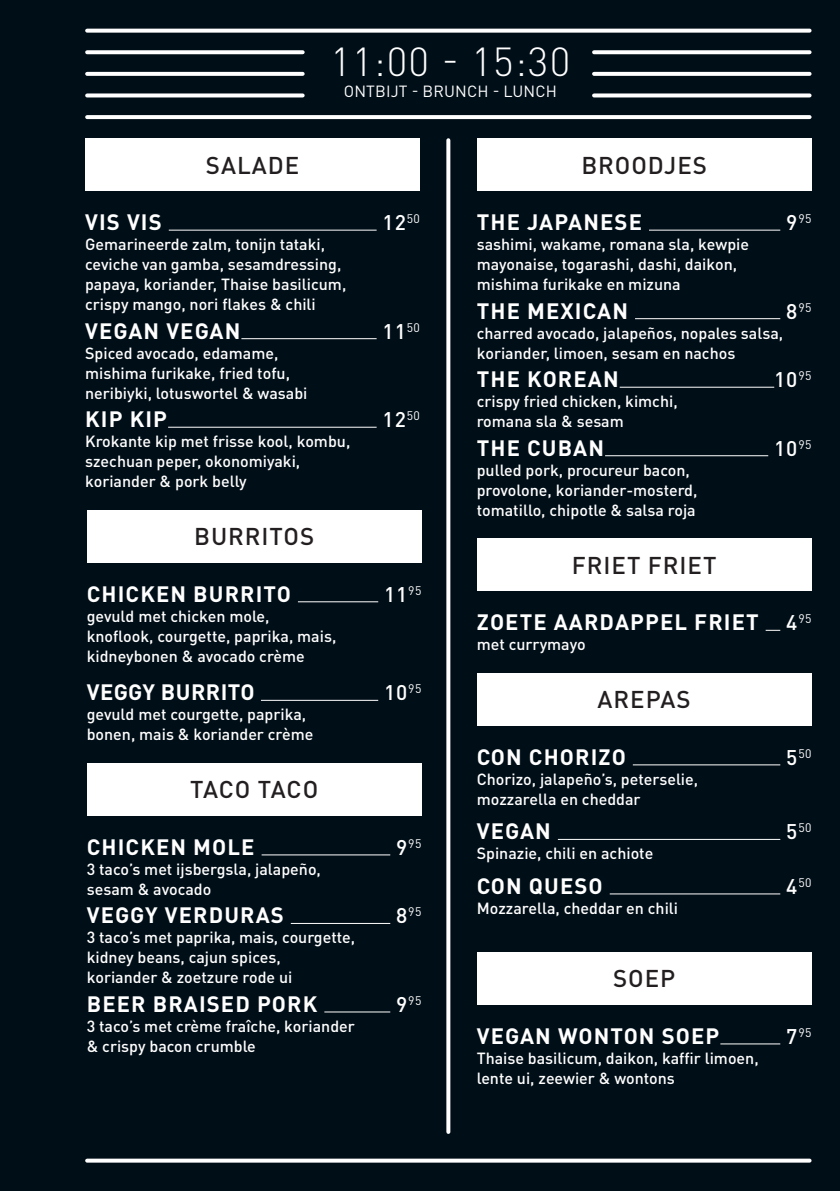
<style>
.page{position:relative;width:840px;height:1191px;background:#fff}
.page>*{position:absolute;margin:0;border:0;box-sizing:border-box;transform-origin:0 0}
.t1{font:300 40px "DIN Pro";letter-spacing:.03em;color:#fff}
.t2{font:500 24px "DIN Pro";letter-spacing:.04em;color:#231f20}
.t3{font:700 22px "DIN Pro";letter-spacing:.05em;color:#fff}
.t4{font:700 22px "DIN Pro";letter-spacing:.02em;color:#fff}
.t5{font:500 21px "DIN Pro";letter-spacing:.04em;color:#fff}
.t6{font:500 16px/20px "DIN Pro";color:#fff}
.t7{font:16px "DIN Pro";letter-spacing:.01em;color:#fff}
.t8{font:12.2px "DIN Pro";letter-spacing:.04em;color:#fff}
.s1{font-weight:500;font-size:21px}
</style>
<div class="page">
<div style="left:0;top:0;width:839px;height:1191px;background:#000e17"></div>
<svg style="left:87px;top:1158px;width:722px;height:4px;background:#d6d8d9"></svg>
<svg style="left:446px;top:140px;width:4px;height:992px;background:#e7e8e9"></svg>
<svg style="left:87px;top:29px;width:722px;height:4px;background:#e7e9e9"></svg>
<svg style="left:87px;top:115px;width:722px;height:4px;background:#f8f9f9"></svg>
<svg style="left:87px;top:50px;width:215px;height:4px"></svg>
<svg style="left:87px;top:72px;width:215px;height:4px"></svg>
<svg style="left:87px;top:93px;width:215px;height:4px"></svg>
<svg style="left:593px;top:50px;width:216px;height:4px"></svg>
<svg style="left:593px;top:72px;width:216px;height:4px"></svg>
<svg style="left:593px;top:93px;width:216px;height:4px"></svg>
<hr style="left:298px;top:601px;width:80px;height:1px;background:#fff">
<hr style="left:261px;top:700px;width:117px;height:1px;background:#fff">
<hr style="left:720px;top:1043px;width:59px;height:1px;background:#fff">
<hr style="left:261px;top:854px;width:129px;height:1px;background:#fff">
<hr style="left:290px;top:923px;width:100px;height:1px;background:#fff">
<hr style="left:324px;top:1011px;width:66px;height:1px;background:#fff">
<div style="left:87px;top:510px;width:334px;height:52px;background:#fff"></div>
<div style="left:476px;top:952px;width:335px;height:52px;background:#fff"></div>
<div style="left:87px;top:763px;width:334px;height:52px;background:#fff"></div>
<div style="left:85px;top:138px;width:335px;height:53px;background:#fff"></div>
<div style="left:476px;top:138px;width:335px;height:53px;background:#fff"></div>
<div style="left:476px;top:538px;width:335px;height:53px;background:#fff"></div>
<div style="left:476px;top:673px;width:335px;height:52px;background:#fff"></div>
<hr style="left:169px;top:230px;width:207px;height:1px;background:#fff">
<hr style="left:241px;top:338px;width:135px;height:1px;background:#fff">
<hr style="left:168px;top:427px;width:208px;height:1px;background:#fff">
<hr style="left:648px;top:230px;width:131px;height:1px;background:#fff">
<hr style="left:634px;top:318px;width:145px;height:1px;background:#fff">
<hr style="left:619px;top:387px;width:154px;height:1px;background:#fff">
<hr style="left:604px;top:455px;width:163px;height:1px;background:#fff">
<svg style="left:765px;top:630px;width:14px;height:1px"></svg>
<hr style="left:632px;top:764px;width:147px;height:1px;background:#fff">
<hr style="left:557px;top:839px;width:222px;height:1px;background:#fff">
<hr style="left:609px;top:893px;width:170px;height:1px;background:#fff">
<h1 class="t1" style="left:330px;top:34px;width:241px">11:00 - 15:30</h1>
<p class="t7" style="left:343px;top:81px;width:214px">ONTBIJT - BRUNCH - LUNCH</p>
<h2 class="t2" style="left:206px;top:149px;width:95px">SALADE</h2>
<h2 class="t2" style="left:581px;top:149px;width:127px">BROODJES</h2>
<h3 class="t3" style="left:85px;top:207px;width:78px">VIS VIS</h3>
<h3 class="t5" style="left:382px;top:208px;width:39px">12<sup>50</sup></h3>
<p class="t6" style="left:85px;top:234px;width:262px">Gemarineerde zalm, tonijn tataki, ceviche van gamba, sesamdressing, papaya, koriander, Thaise basilicum, crispy mango, nori flakes &amp; chili</p>
<h3 class="t3" style="left:85px;top:316px;width:157px">VEGAN VEGAN</h3>
<h3 class="t5" style="left:382px;top:317px;width:39px">11<sup>50</sup></h3>
<p class="t6" style="left:85px;top:342px;width:224px">Spiced avocado, edamame, mishima furikake, fried tofu, neribiyki, lotuswortel &amp; wasabi</p>
<h3 class="t3" style="left:85px;top:404px;width:83px">KIP KIP</h3>
<h3 class="t5" style="left:382px;top:405px;width:39px">12<sup>50</sup></h3>
<p class="t6" style="left:85px;top:431px;width:266px">Krokante kip met frisse kool, kombu, szechuan peper, okonomiyaki, koriander &amp; pork belly</p>
<h2 class="t2" style="left:194px;top:520px;width:121px">BURRITOS</h2>
<h3 class="t3" style="left:87px;top:579px;width:205px">CHICKEN BURRITO</h3>
<h3 class="t5" style="left:384px;top:580px;width:39px">11<sup>95</sup></h3>
<p class="t6" style="left:87px;top:605px;width:251px">gevuld met chicken mole, knoflook, courgette, paprika, mais, kidneybonen &amp; avocado crème</p>
<h3 class="t4" style="left:87px;top:677px;width:169px">VEGGY BURRITO</h3>
<h3 class="t5" style="left:384px;top:678px;width:39px">10<sup>95</sup></h3>
<p class="t6" style="left:87px;top:704px;width:228px">gevuld met courgette, paprika, bonen, mais &amp; koriander crème</p>
<h2 class="t2" style="left:190px;top:773px;width:129px">TACO TACO</h2>
<h3 class="t3" style="left:87px;top:832px;width:169px">CHICKEN MOLE</h3>
<p class="t8" style="left:396px;top:835px;width:27px"><span class="s1">9</span>95</p>
<p class="t6" style="left:87px;top:858px;width:235px">3 taco’s met ijsbergsla, jalapeño, sesam &amp; avocado</p>
<h3 class="t3" style="left:87px;top:900px;width:198px">VEGGY VERDURAS</h3>
<p class="t8" style="left:396px;top:903px;width:27px"><span class="s1">8</span>95</p>
<p class="t6" style="left:87px;top:927px;width:270px">3 taco’s met paprika, mais, courgette, kidney beans, cajun spices, koriander &amp; zoetzure rode ui</p>
<h3 class="t3" style="left:87px;top:989px;width:232px">BEER BRAISED PORK</h3>
<p class="t8" style="left:396px;top:992px;width:27px"><span class="s1">9</span>95</p>
<p class="t6" style="left:87px;top:1015px;width:269px">3 taco’s met crème fraîche, koriander &amp; crispy bacon crumble</p>
<h3 class="t3" style="left:476px;top:207px;width:166px">THE JAPANESE</h3>
<p class="t8" style="left:785px;top:210px;width:27px"><span class="s1">9</span>95</p>
<p class="t6" style="left:476px;top:234px;width:274px">sashimi, wakame, romana sla, kewpie mayonaise, togarashi, dashi, daikon, mishima furikake en mizuna</p>
<h3 class="t3" style="left:476px;top:296px;width:153px">THE MEXICAN</h3>
<p class="t8" style="left:785px;top:299px;width:27px"><span class="s1">8</span>95</p>
<p class="t6" style="left:476px;top:322px;width:308px">charred avocado, jalapeños, nopales salsa, koriander, limoen, sesam en nachos</p>
<h3 class="t3" style="left:476px;top:364px;width:143px">THE KOREAN</h3>
<h3 class="t5" style="left:773px;top:365px;width:39px">10<sup>95</sup></h3>
<p class="t6" style="left:476px;top:391px;width:202px">crispy fried chicken, kimchi, romana sla &amp; sesam</p>
<h3 class="t3" style="left:476px;top:433px;width:129px">THE CUBAN</h3>
<h3 class="t5" style="left:773px;top:434px;width:39px">10<sup>95</sup></h3>
<p class="t6" style="left:476px;top:459px;width:222px">pulled pork, procureur bacon, provolone, koriander-mosterd, tomatillo, chipotle &amp; salsa roja</p>
<h2 class="t2" style="left:571px;top:549px;width:146px">FRIET FRIET</h2>
<h3 class="t3" style="left:476px;top:607px;width:283px">ZOETE AARDAPPEL FRIET</h3>
<p class="t8" style="left:785px;top:610px;width:27px"><span class="s1">4</span>95</p>
<p class="t6" style="left:476px;top:634px;width:110px">met currymayo</p>
<h2 class="t2" style="left:597px;top:683px;width:95px">AREPAS</h2>
<h3 class="t3" style="left:476px;top:742px;width:150px">CON CHORIZO</h3>
<p class="t8" style="left:785px;top:745px;width:27px"><span class="s1">5</span>50</p>
<p class="t6" style="left:476px;top:768px;width:223px">Chorizo, jalapeño’s, peterselie, mozzarella en cheddar</p>
<h3 class="t3" style="left:476px;top:816px;width:75px">VEGAN</h3>
<p class="t8" style="left:785px;top:819px;width:27px"><span class="s1">5</span>50</p>
<p class="t6" style="left:476px;top:843px;width:178px">Spinazie, chili en achiote</p>
<h3 class="t3" style="left:476px;top:871px;width:127px">CON QUESO</h3>
<p class="t8" style="left:785px;top:874px;width:27px"><span class="s1">4</span>50</p>
<p class="t6" style="left:476px;top:897px;width:203px">Mozzarella, cheddar en chili</p>
<h2 class="t2" style="left:612px;top:962px;width:64px">SOEP</h2>
<h3 class="t3" style="left:476px;top:1021px;width:244px">VEGAN WONTON SOEP</h3>
<p class="t8" style="left:785px;top:1024px;width:27px"><span class="s1">7</span>95</p>
<p class="t6" style="left:476px;top:1047px;width:283px">Thaise basilicum, daikon, kaffir limoen, lente ui, zeewier &amp; wontons</p>
</div>
